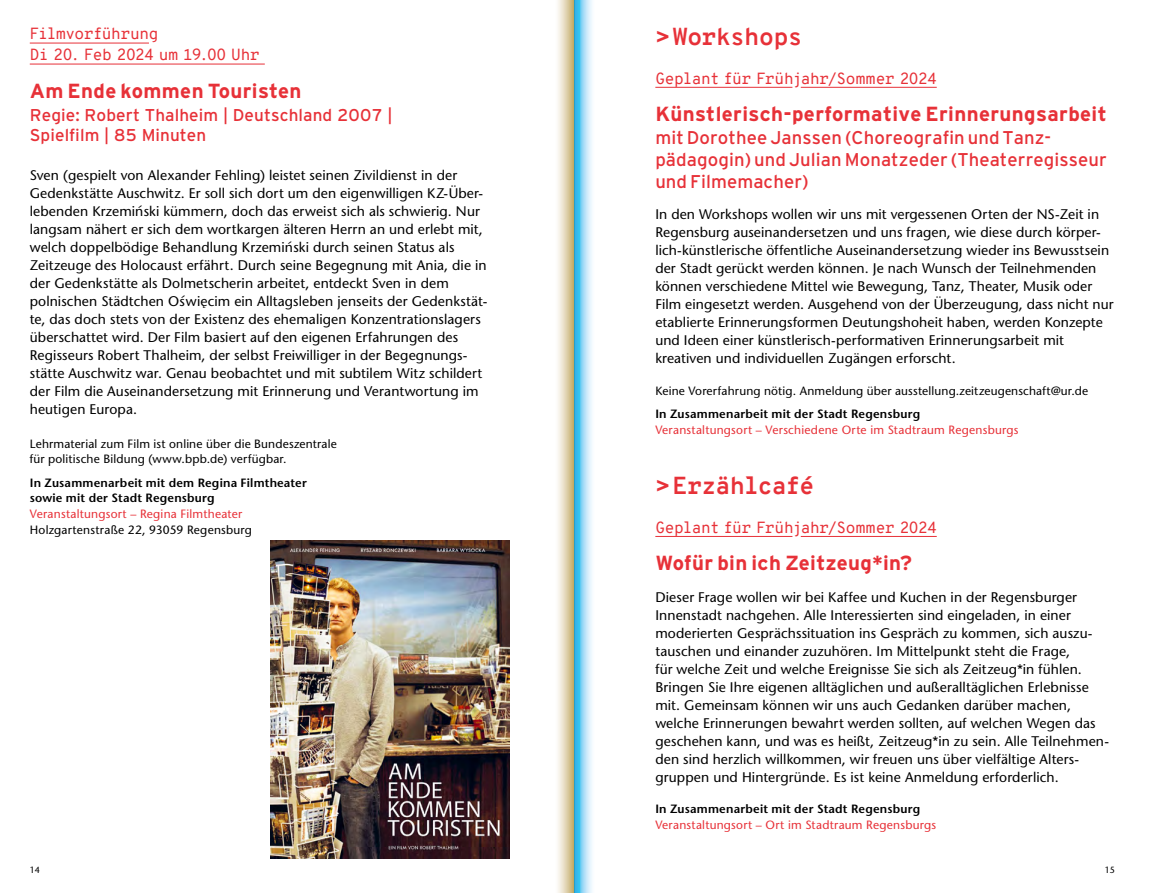
<style>
.page{position:relative;width:1149px;height:893px;background:#fff}
.page>*{position:absolute;margin:0;border:0;box-sizing:border-box;transform-origin:0 0}
.t1{font:700 24px "Overpass Mono";letter-spacing:-.03em;color:#e73138}
.t2{font:700 20.4px "Interstate";letter-spacing:.02em;color:#e73138}
.t3{font:18.45px/21.8px "Interstate";letter-spacing:.005em;color:#e73138}
.t4{font:17.1px/20.4px "Interstate";letter-spacing:.005em;color:#e73138}
.t5{font:15.75px/21px "Overpass Mono";letter-spacing:-.025em;color:#e73138}
.t6{font:13.95px/18px "Stone Sans";letter-spacing:.01em;color:#000}
.t7{font:12px/15.8px "Stone Sans";letter-spacing:.015em;color:#000}
.t8{font:600 12px/15.8px "Stone Sans";letter-spacing:.015em;color:#000}
.t9{font:12px "Stone Sans";letter-spacing:.02em;color:#e73138}
.t10{font:9px "Stone Sans";color:#000}
</style>
<div class="page">
<svg style="left:558px;top:0;width:16px;height:893px"></svg>
<svg style="left:574px;top:0;width:18px;height:893px"></svg>
<hr style="left:30px;top:43px;width:119px;height:1px;background:#e73138">
<hr style="left:30px;top:64px;width:235px;height:1px;background:#e73138">
<hr style="left:655px;top:87px;width:137px;height:1px;background:#e73138">
<hr style="left:800px;top:87px;width:136px;height:1px;background:#e73138">
<hr style="left:655px;top:536px;width:137px;height:1px;background:#e73138">
<hr style="left:800px;top:536px;width:136px;height:1px;background:#e73138">
<img style="left:270px;top:540px;width:239px;height:319px">
<p class="t5" style="left:30px;top:24px;width:231px">Filmvorführung<br>Di 2O. Feb 2O24 um 19.OO Uhr</p>
<h2 class="t2" style="left:30px;top:79px;width:273px">Am Ende kommen Touristen</h2>
<p class="t4" style="left:30px;top:105px;width:364px">Regie: Robert Thalheim | Deutschland 2007 |<br>Spielfilm | 85 Minuten</p>
<p class="t6" style="left:30px;top:166px;width:459px">Sven (gespielt von Alexander Fehling) leistet seinen Zivildienst in der Gedenkstätte Auschwitz. Er soll sich dort um den eigenwilligen KZ-Über&shy;lebenden Krzemin´ski kümmern, doch das erweist sich als schwierig. Nur langsam nähert er sich dem wortkargen älteren Herrn an und erlebt mit, welch doppelbödige Behandlung Krzemin´ski durch seinen Status als Zeitzeuge des Holocaust erfährt. Durch seine Begegnung mit Ania, die in der Gedenkstätte als Dolmetscherin arbeitet, entdeckt Sven in dem polnischen Städtchen Os´wie˛cim ein Alltagsleben jenseits der Gedenkstät&shy;te, das doch stets von der Existenz des ehemaligen Konzentrationslagers überschattet wird. Der Film basiert auf den eigenen Erfahrungen des Regisseurs Robert Thalheim, der selbst Freiwilliger in der Begegnungs&shy;stätte Auschwitz war. Genau beobachtet und mit subtilem Witz schildert der Film die Auseinandersetzung mit Erinnerung und Verantwortung im heutigen Europa.</p>
<p class="t7" style="left:30px;top:435px;width:308px">Lehrmaterial zum Film ist online über die Bundeszentrale für politische Bildung (www.bpb.de) verfügbar.</p>
<p class="t8" style="left:30px;top:474px;width:278px">In Zusammenarbeit mit dem Regina Filmtheater sowie mit der Stadt Regensburg</p>
<p class="t9" style="left:30px;top:507px;width:214px">Veranstaltungsort – Regina Filmtheater</p>
<p class="t7" style="left:30px;top:522px;width:224px">Holzgartenstraße 22, 93059 Regensburg</p>
<h1 class="t1" style="left:655px;top:19px;width:149px">&gt;Workshops</h1>
<p class="t5" style="left:655px;top:68px;width:283px">Geplant für Frühjahr/Sommer 2O24</p>
<h2 class="t2" style="left:655px;top:102px;width:453px">Künstlerisch-performative Erinnerungsarbeit</h2>
<h3 class="t3" style="left:655px;top:127px;width:453px">mit Dorothee Janssen (Choreografin und Tanz&shy;pädagogin) und Julian Monatzeder (Theaterregisseur und Filmemacher)</h3>
<p class="t6" style="left:655px;top:205px;width:459px">In den Workshops wollen wir uns mit vergessenen Orten der NS-Zeit in Regensburg auseinandersetzen und uns fragen, wie diese durch körper&shy;lich-künstlerische öffentliche Auseinandersetzung wieder ins Bewusstsein der Stadt gerückt werden können. Je nach Wunsch der Teilnehmenden können verschiedene Mittel wie Bewegung, Tanz, Theater, Musik oder Film eingesetzt werden. Ausgehend von der Überzeugung, dass nicht nur etablierte Erinnerungsformen Deutungshoheit haben, werden Konzepte und Ideen einer künstlerisch-performativen Erinnerungsarbeit mit kreativen und individuellen Zugängen erforscht.</p>
<p class="t7" style="left:655px;top:383px;width:434px">Keine Vorerfahrung nötig. Anmeldung über ausstellung.zeitzeugenschaft@ur.de</p>
<p class="t8" style="left:655px;top:406px;width:266px">In Zusammenarbeit mit der Stadt Regensburg</p>
<p class="t9" style="left:655px;top:422px;width:364px">Veranstaltungsort – Verschiedene Orte im Stadtraum Regensburgs</p>
<h1 class="t1" style="left:655px;top:468px;width:160px">&gt;Erzählcafé</h1>
<p class="t5" style="left:655px;top:517px;width:283px">Geplant für Frühjahr/Sommer 2O24</p>
<h2 class="t2" style="left:655px;top:552px;width:258px">Wofür bin ich Zeitzeug*in?</h2>
<p class="t6" style="left:655px;top:588px;width:455px">Dieser Frage wollen wir bei Kaffee und Kuchen in der Regensburger Innenstadt nachgehen. Alle Interessierten sind eingeladen, in einer moderierten Gesprächssituation ins Gespräch zu kommen, sich auszu&shy;tauschen und einander zuzuhören. Im Mittelpunkt steht die Frage,<br>für welche Zeit und welche Ereignisse Sie sich als Zeitzeug*in fühlen.<br>Bringen Sie Ihre eigenen alltäglichen und außeralltäglichen Erlebnisse mit. Gemeinsam können wir uns auch Gedanken darüber machen, welche Erinnerungen bewahrt werden sollten, auf welchen Wegen das geschehen kann, und was es heißt, Zeitzeug*in zu sein. Alle Teilnehmen&shy;den sind herzlich willkommen, wir freuen uns über vielfältige Alters&shy;gruppen und Hintergründe. Es ist keine Anmeldung erforderlich.</p>
<p class="t8" style="left:655px;top:801px;width:266px">In Zusammenarbeit mit der Stadt Regensburg</p>
<p class="t9" style="left:655px;top:817px;width:282px">Veranstaltungsort – Ort im Stadtraum Regensburgs</p>
<p class="t10" style="left:30px;top:864px;width:12px">14</p>
<p class="t10" style="left:1104px;top:864px;width:12px">15</p>
</div>
